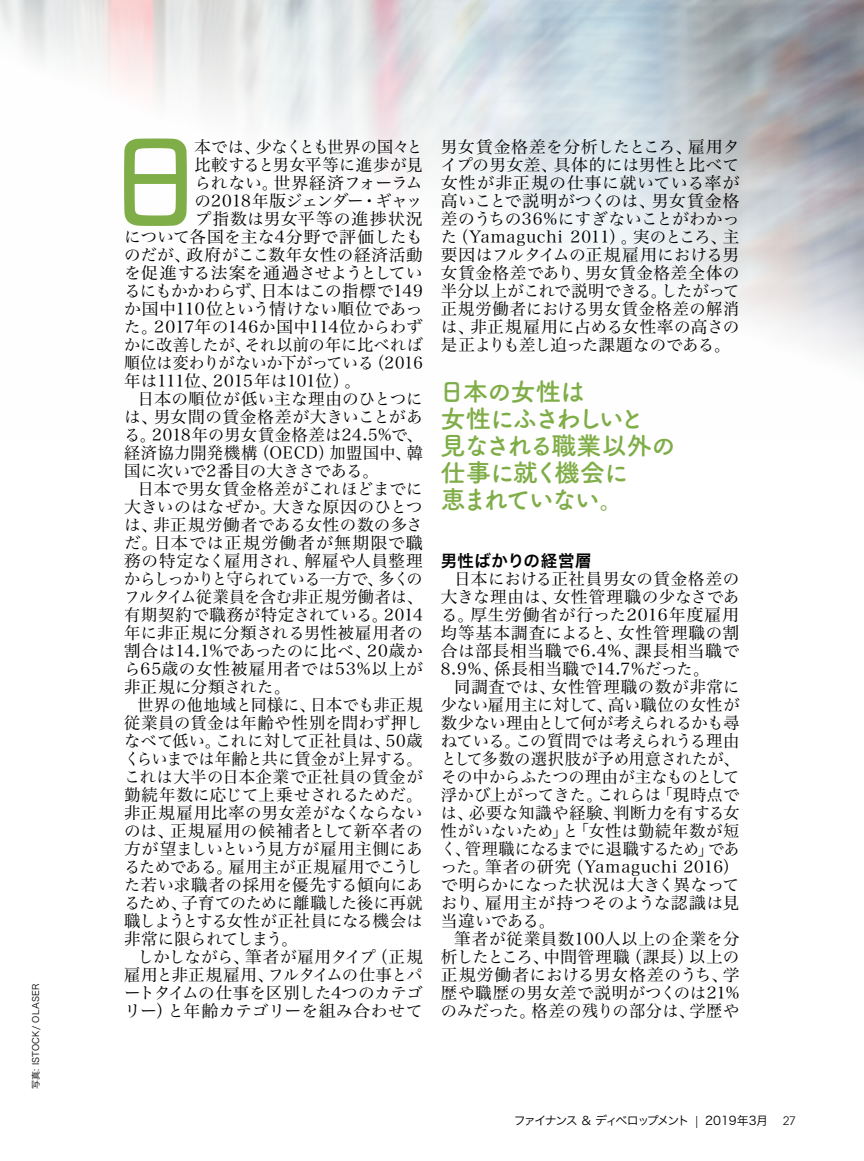
<style>
.page{position:relative;width:864px;height:1161px;background:#fff}
.page>*{position:absolute;margin:0;border:0;box-sizing:border-box;transform-origin:0 0}
.t1{font:700 112.2px "Tsuku A Rd Gothic";color:#7fad47}
.t2{font:700 25.5px/27px "Tsuku A Rd Gothic";letter-spacing:-.09em;color:#7fad47}
.t3{font:16.5px/18px "Hira Min Pro W3";letter-spacing:.01em;color:#000;text-align:justify}
.t4{font:16.5px "Hira Min Pro W3";letter-spacing:-.01em;color:#000}
.t5{font:16.5px "Hira Min Pro W3";letter-spacing:.045em;color:#000}
.t6{font:16.5px "Hira Min Pro W3";letter-spacing:-.03em;color:#000}
.t7{font:16.5px "Hira Min Pro W3";letter-spacing:-.015em;color:#000}
.t8{font:16.5px "Hira Min Pro W3";letter-spacing:.03em;color:#000}
.t9{font:16.5px "Hira Min Pro W3";letter-spacing:-.02em;color:#000}
.t10{font:16.5px "Hira Min Pro W3";letter-spacing:.04em;color:#000}
.t11{font:16.5px "Hira Min Pro W3";letter-spacing:-.025em;color:#000}
.t12{font:16.5px "Hira Min Pro W3";letter-spacing:-.055em;color:#000}
.t13{font:16.5px "Hira Min Pro W3";letter-spacing:-.035em;color:#000}
.t14{font:16.5px "Hira Min Pro W3";letter-spacing:.035em;color:#000}
.t15{font:16.5px "Hira Min Pro W3";letter-spacing:.065em;color:#000}
.t16{font:16.5px "Hira Min Pro W3";letter-spacing:.05em;color:#000}
.t17{font:16.5px "Hira Kaku Pro W6";letter-spacing:.02em;color:#000}
.t18{font:12px "Hira Kaku Pro N W3";letter-spacing:-.13em;color:#000}
.t19{font:9px "Hira Kaku Pro W3";letter-spacing:.02em;color:#000}
.s1{font-family:"Vectora LT Std";font-weight:300}
</style>
<div class="page">
<p class="t19" style="left:28px;top:1089px;width:107px;rotate:-90deg">写真: ISTOCK/ OLASER</p>
<h1 class="t1" style="left:99px;top:93px;width:114px">日</h1>
<p class="t4" style="left:194px;top:133px;width:230px">本では、少なくとも世界の国々と</p>
<p class="t3" style="left:194px;top:154px;width:230px">比較すると男女平等に進歩が見</p>
<p class="t4" style="left:194px;top:169px;width:230px">られない。世界経済フォーラム</p>
<p class="t4" style="left:194px;top:187px;width:230px">の2018年版ジェンダー・ギャッ</p>
<p class="t16" style="left:194px;top:205px;width:230px">プ指数は男女平等の進捗状況</p>
<p class="t3" style="left:124px;top:226px;width:300px">について各国を主な4分野で評価したも</p>
<p class="t14" style="left:124px;top:241px;width:300px">のだが、政府がここ数年女性の経済活動</p>
<p class="t3" style="left:124px;top:262px;width:300px">を促進する法案を通過させようとしてい</p>
<p class="t9" style="left:124px;top:277px;width:300px">るにもかかわらず、日本はこの指標で149</p>
<p class="t3" style="left:124px;top:298px;width:300px">か国中110位という情けない順位であっ</p>
<p class="t3" style="left:124px;top:316px;width:300px">た。2017年の146か国中114位からわず</p>
<p class="t3" style="left:124px;top:334px;width:300px">かに改善したが、それ以前の年に比べれば</p>
<p class="t7" style="left:124px;top:349px;width:300px">順位は変わりがないか下がっている（2016</p>
<p class="t4" style="left:124px;top:367px;width:238px">年は111位、2015年は101位）。</p>
<p class="t3" style="left:138px;top:388px;width:287px">日本の順位が低い主な理由のひとつに</p>
<p class="t3" style="left:124px;top:406px;width:300px">は、男女間の賃金格差が大きいことがあ</p>
<p class="t8" style="left:124px;top:421px;width:300px">る。2018年の男女賃金格差は24.5%で、</p>
<p class="t5" style="left:124px;top:439px;width:300px">経済協力開発機構（OECD）加盟国中、韓</p>
<p class="t4" style="left:124px;top:457px;width:256px">国に次いで2番目の大きさである。</p>
<p class="t3" style="left:138px;top:478px;width:287px">日本で男女賃金格差がこれほどまでに</p>
<p class="t3" style="left:124px;top:496px;width:300px">大きいのはなぜか。大きな原因のひとつ</p>
<p class="t3" style="left:124px;top:514px;width:300px">は、非正規労働者である女性の数の多さ</p>
<p class="t15" style="left:124px;top:529px;width:300px">だ。日本では正規労働者が無期限で職</p>
<p class="t10" style="left:124px;top:547px;width:300px">務の特定なく雇用され、解雇や人員整理</p>
<p class="t12" style="left:124px;top:565px;width:300px">からしっかりと守られている一方で、多くの</p>
<p class="t3" style="left:124px;top:586px;width:300px">フルタイム従業員を含む非正規労働者は、</p>
<p class="t5" style="left:124px;top:601px;width:300px">有期契約で職務が特定されている。2014</p>
<p class="t3" style="left:124px;top:622px;width:300px">年に非正規に分類される男性被雇用者の</p>
<p class="t3" style="left:124px;top:640px;width:300px">割合は14.1%であったのに比べ、20歳か</p>
<p class="t10" style="left:124px;top:655px;width:300px">ら65歳の女性被雇用者では53%以上が</p>
<p class="t3" style="left:124px;top:676px;width:168px">非正規に分類された。</p>
<p class="t3" style="left:138px;top:694px;width:287px">世界の他地域と同様に、日本でも非正規</p>
<p class="t3" style="left:124px;top:712px;width:300px">従業員の賃金は年齢や性別を問わず押し</p>
<p class="t3" style="left:124px;top:730px;width:300px">なべて低い。これに対して正社員は、50歳</p>
<p class="t6" style="left:124px;top:745px;width:300px">くらいまでは年齢と共に賃金が上昇する。</p>
<p class="t8" style="left:124px;top:763px;width:300px">これは大半の日本企業で正社員の賃金が</p>
<p class="t3" style="left:124px;top:784px;width:300px">勤続年数に応じて上乗せされるためだ。</p>
<p class="t3" style="left:124px;top:802px;width:300px">非正規雇用比率の男女差がなくならない</p>
<p class="t5" style="left:124px;top:817px;width:300px">のは、正規雇用の候補者として新卒者の</p>
<p class="t3" style="left:124px;top:838px;width:300px">方が望ましいという見方が雇用主側にあ</p>
<p class="t9" style="left:124px;top:853px;width:300px">るためである。雇用主が正規雇用でこうし</p>
<p class="t3" style="left:124px;top:874px;width:300px">た若い求職者の採用を優先する傾向にあ</p>
<p class="t7" style="left:124px;top:889px;width:300px">るため、子育てのために離職した後に再就</p>
<p class="t13" style="left:124px;top:907px;width:300px">職しようとする女性が正社員になる機会は</p>
<p class="t11" style="left:124px;top:925px;width:175px">非常に限られてしまう。</p>
<p class="t6" style="left:138px;top:943px;width:287px">しかしながら、筆者が雇用タイプ（正規</p>
<p class="t11" style="left:124px;top:961px;width:300px">雇用と非正規雇用、フルタイムの仕事とパ</p>
<p class="t6" style="left:124px;top:979px;width:300px">ートタイムの仕事を区別した4つのカテゴ</p>
<p class="t3" style="left:124px;top:1000px;width:300px">リー）と年齢カテゴリーを組み合わせて</p>
<p class="t3" style="left:441px;top:136px;width:300px">男女賃金格差を分析したところ、雇用タイプの男女差、具体的には男性と比べて女性が非正規の仕事に就いている率が高いことで説明がつくのは、男女賃金格差のうちの36%にすぎないことがわかった（Yamaguchi 2011）。実のところ、主要因はフルタイムの正規雇用における男女賃金格差であり、男女賃金格差全体の半分以上がこれで説明できる。したがって正規労働者における男女賃金格差の解消は、非正規雇用に占める女性率の高さの是正よりも差し迫った課題なのである。</p>
<h2 class="t2" style="left:439px;top:376px;width:239px">日本の女性は<br>女性にふさわしいと<br>見なされる職業以外の仕事に就く機会に<br>恵まれていない。</h2>
<p class="t17" style="left:441px;top:546px;width:152px">男性ばかりの経営層</p>
<p class="t3" style="left:441px;top:568px;width:300px;text-indent:14px">日本における正社員男女の賃金格差の大きな理由は、女性管理職の少なさである。厚生労働省が行った2016年度雇用均等基本調査によると、女性管理職の割合は部長相当職で6.4%、課長相当職で8.9%、係長相当職で14.7%だった。</p>
<p class="t3" style="left:441px;top:676px;width:300px;text-indent:14px">同調査では、女性管理職の数が非常に少ない雇用主に対して、高い職位の女性が数少ない理由として何が考えられるかも尋ねている。この質問では考えられうる理由として多数の選択肢が予め用意されたが、その中からふたつの理由が主なものとして浮かび上がってきた。これらは「現時点では、必要な知識や経験、判断力を有する女性がいないため」と「女性は勤続年数が短く、管理職になるまでに退職するため」であった。筆者の研究（Yamaguchi 2016）で明らかになった状況は大きく異なっており、雇用主が持つそのような認識は見当違いである。</p>
<p class="t3" style="left:441px;top:928px;width:300px;text-indent:14px">筆者が従業員数100人以上の企業を分析したところ、中間管理職（課長）以上の正規労働者における男女格差のうち、学歴や職歴の男女差で説明がつくのは21%のみだった。格差の残りの部分は、学歴や</p>
<p class="t18" style="left:514px;top:1110px;width:283px">ファイナンス ＆ ディベロップメント <span class="s1">|</span> 2019年3月 <span class="s1">27</span></p>
</div>
